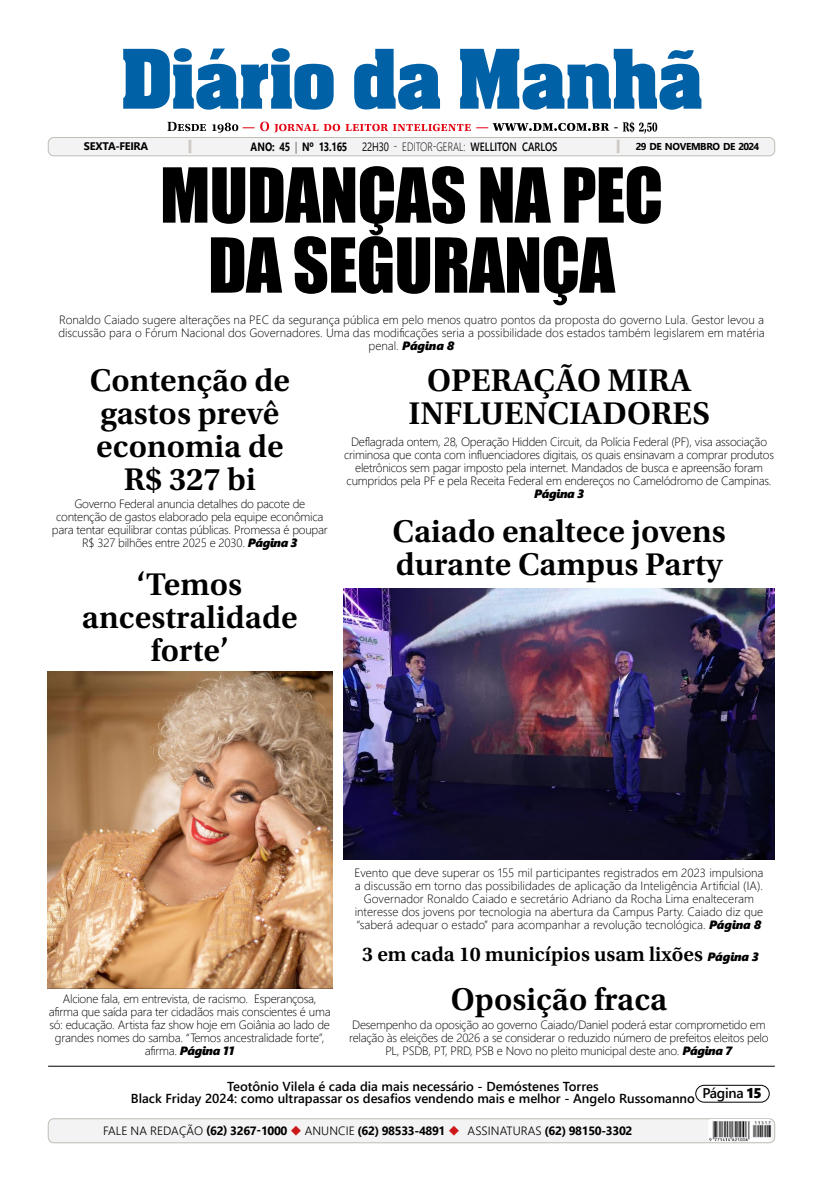
<style>
.page{position:relative;width:823px;height:1191px;background:#fff}
.page>*{position:absolute;margin:0;border:0;box-sizing:border-box;transform-origin:0 0}
.t1{font:70px/70px "Impact";letter-spacing:-.01em;color:#000;text-align:center}
.t2{font:600 33px/33px "Utopia Std";color:#000;text-align:center}
.t3{font:600 21px "Utopia Std";color:#000}
.t4{font:600 14px "Utopia Std";color:#000}
.t5{font:600 13px/12px "Segoe UI";color:#000}
.t6{font:300 12px/13px "Segoe UI";letter-spacing:-.02em;color:#000;text-align:center}
.t7{font:300 12px/13px "Segoe UI";color:#000}
.t8{font:700 12px "Segoe UI";letter-spacing:-.03em;color:#000}
.t9{font:300 12px "Segoe UI";letter-spacing:.005em;color:#000;scale:.8 1}
.t10{font:italic 12px "Segoe UI Black";letter-spacing:-.02em;color:#000}
.t11{font:700 11px "Segoe UI";letter-spacing:-.025em;color:#000}
.t12{font:700 10px "Segoe UI";letter-spacing:-.035em;color:#000}
.s1{font-family:"Segoe UI";font-weight:300;font-style:normal}
.s2{font-family:"Segoe UI Black";font-weight:400;font-style:italic}
.s3{font-weight:700}
.s4{font-weight:400}
.s5{font-weight:600}
.s6{font-family:"Segoe UI Black";font-weight:400;font-style:italic;font-size:12px}
.s7{font-weight:300}
.s8{color:#cd1719}
</style>
<div class="page">
<div style="left:48px;top:1118px;width:726px;height:24px;background:#f3f3f3;border-radius:6px"></div>
<div style="left:48px;top:1118px;width:726px;height:24px;border:1px solid #c1bcb6;border-radius:6px"></div>
<img style="left:708px;top:1119px;width:62px;height:22px">
<div style="left:694px;top:1084px;width:75px;height:18px;border:1px solid #000;border-radius:8px"></div>
<svg style="left:123px;top:48px;width:578px;height:62px"></svg>
<div style="left:48px;top:137px;width:726px;height:19px;background:#f3f3f3;border-radius:6px"></div>
<div style="left:48px;top:137px;width:726px;height:19px;border:1px solid #c1bcb6;border-radius:6px"></div>
<svg style="left:188px;top:140px;width:3px;height:13px"></svg>
<svg style="left:616px;top:140px;width:3px;height:13px"></svg>
<svg style="left:167px;top:122px;width:441px;height:11px"></svg>
<svg style="left:622px;top:122px;width:34px;height:12px"></svg>
<hr style="left:48px;top:1066px;width:726px;height:1px;background:#000">
<img style="left:48px;top:672px;width:284px;height:316px">
<img style="left:343px;top:588px;width:430px;height:271px">
<p class="t4" style="left:613px;top:119px;width:7px">-</p>
<h1 class="t1" style="left:160px;top:158px;width:504px">MUDANÇAS NA PEC<br>DA SEGURANÇA</h1>
<p class="t7" style="left:58px;top:312px;width:707px">Ronaldo Caiado sugere alterações na PEC da segurança pública em pelo menos quatro pontos da proposta do governo Lula. Gestor levou a discussão para o Fórum Nacional dos Governadores. Uma das modificações seria a possibilidade dos estados também legislarem em matéria</p>
<p class="t10" style="left:368px;top:336px;width:87px"><span class="s1">penal.</span> Página 8</p>
<h2 class="t2" style="left:90px;top:364px;width:201px">Contenção de gastos prevê economia de<br>R$ 327 bi</h2>
<p class="t6" style="left:52px;top:496px;width:277px">Governo Federal anuncia detalhes do pacote de contenção de gastos elaborado pela equipe econômica para tentar equilibrar contas públicas. Promessa é poupar R$ 327 bilhões entre 2025 e 2030. <span class="s2">Página 3</span></p>
<p class="t11" style="left:84px;top:136px;width:66px">SEXTA-FEIRA</p>
<p class="t9" style="left:250px;top:135px;width:385px"><span class="s3">ANO: 45</span> | <span class="s3">Nº 13.165</span> <span class="s4">22H30</span> - EDITOR-GERAL: <span class="s5">WELLITON CARLOS</span></p>
<p class="t12" style="left:635px;top:137px;width:125px">29 DE NOVEMBRO DE 2024</p>
<h2 class="t2" style="left:408px;top:364px;width:303px">OPERAÇÃO MIRA<br>INFLUENCIADORES</h2>
<p class="t6" style="left:344px;top:434px;width:431px">Deflagrada ontem, 28, Operação Hidden Circuit, da Polícia Federal (PF), visa associação criminosa que conta com influenciadores digitais, os quais ensinavam a comprar produtos eletrônicos sem pagar imposto pela internet. Mandados de busca e apreensão foram cumpridos pela PF e pela Receita Federal em endereços no Camelódromo de Campinas.</p>
<p class="t10" style="left:534px;top:485px;width:51px">Página 3</p>
<h2 class="t2" style="left:392px;top:515px;width:334px;text-align:left">Caiado enaltece jovens durante Campus Party</h2>
<h2 class="t2" style="left:82px;top:568px;width:217px">‘Temos ancestralidade forte’</h2>
<p class="t7" style="left:354px;top:864px;width:410px;text-align:center">Evento que deve superar os 155 mil participantes registrados em 2023 impulsiona a discussão em torno das possibilidades de aplicação da Inteligência Artificial (IA).<br>Governador Ronaldo Caiado e secretário Adriano da Rocha Lima enalteceram interesse dos jovens por tecnologia na abertura da Campus Party. Caiado diz que “saberá adequar o estado” para acompanhar a revolução tecnológica. <span class="s2">Página 8</span></p>
<p class="t6" style="left:49px;top:991px;width:283px">Alcione fala, em entrevista, de racismo. Esperançosa, afirma que saída para ter cidadãos mais conscientes é uma só: educação. Artista faz show hoje em Goiânia ao lado de grandes nomes do samba. “Temos ancestralidade forte”,</p>
<p class="t10" style="left:145px;top:1041px;width:91px"><span class="s1">afirma.</span> Página 11</p>
<h3 class="t3" style="left:362px;top:942px;width:397px">3 em cada 10 municípios usam lixões <span class="s6">Página 3</span></h3>
<h2 class="t2" style="left:450px;top:983px;width:218px">Oposição fraca</h2>
<p class="t6" style="left:349px;top:1017px;width:420px">Desempenho da oposição ao governo Caiado/Daniel poderá estar comprometido em relação às eleições de 2026 a se considerar o reduzido número de prefeitos eleitos pelo<br>PL, PSDB, PT, PRD, PSB e Novo no pleito municipal deste ano. <span class="s2">Página 7</span></p>
<p class="t5" style="left:131px;top:1079px;width:632px;text-indent:96px">Teotônio Vilela é cada dia mais necessário - Demóstenes Torres<br>Black Friday 2024: como ultrapassar os desafios vendendo mais e melhor - Angelo Russomanno <sup>Página</sup> <sup>15</sup></p>
<p class="t8" style="left:103px;top:1119px;width:530px"><span class="s7">FALE NA REDAÇÃO</span> (62) 3267-1000 <span class="s8">◆</span> <span class="s7">ANUNCIE</span> (62) 98533-4891 <span class="s8">◆</span> <span class="s7">ASSINATURAS</span> (62) 98150-3302</p>
</div>
